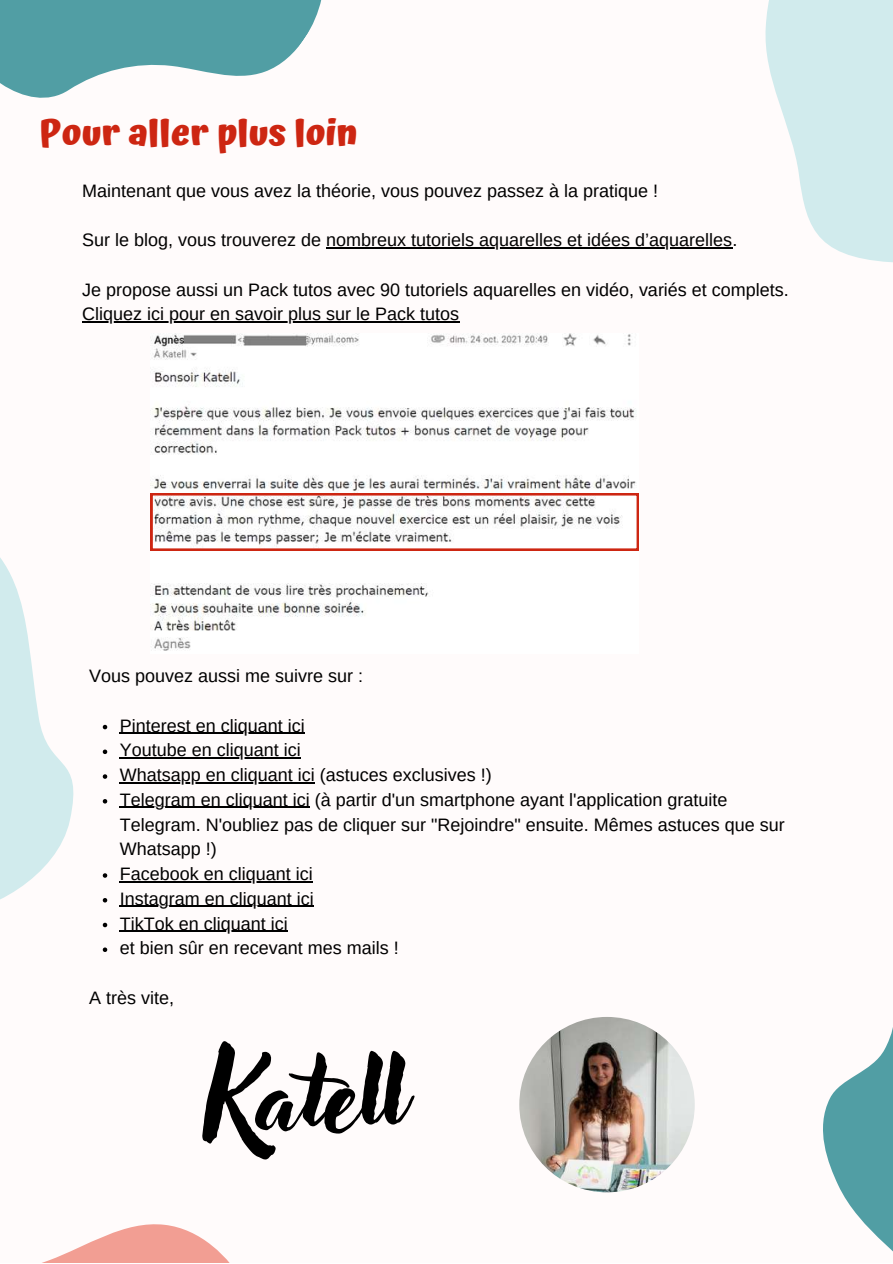
<style>
.page{position:relative;width:893px;height:1264px;background:#fff}
.page>*{position:absolute;margin:0;border:0;box-sizing:border-box;transform-origin:0 0}
.t1{font:96.9px "Adlery Pro";color:#000}
.t2{font:700 36px "Atma";color:#cd2612}
.t3{font:18px/24.8px "Arimo";color:#000}
</style>
<div class="page">
<div style="left:0;top:0;width:892px;height:1262px;background:#fffbfb"></div>
<svg style="left:45px;top:874px;width:268px;height:388px"></svg>
<svg style="left:823px;top:1031px;width:69px;height:220px;fill:#519ea4"></svg>
<svg style="left:765px;top:0;width:127px;height:262px"></svg>
<svg style="left:0;top:558px;width:74px;height:356px"></svg>
<svg style="left:0;top:0;width:376px;height:249px"></svg>
<img style="left:150px;top:333px;width:488px;height:318px">
<svg style="left:151px;top:493px;width:487px;height:57px"></svg>
<hr style="left:326px;top:247px;width:406px;height:1px;background:#000">
<hr style="left:82px;top:321px;width:377px;height:1px;background:#000">
<svg style="left:103px;top:724px;width:4px;height:5px"></svg>
<hr style="left:120px;top:732px;width:185px;height:1px;background:#000">
<svg style="left:103px;top:749px;width:4px;height:5px"></svg>
<hr style="left:120px;top:757px;width:181px;height:1px;background:#000">
<svg style="left:103px;top:774px;width:4px;height:4px"></svg>
<hr style="left:120px;top:782px;width:195px;height:1px;background:#000">
<svg style="left:103px;top:799px;width:4px;height:4px"></svg>
<hr style="left:120px;top:807px;width:190px;height:1px;background:#000">
<svg style="left:103px;top:873px;width:4px;height:4px"></svg>
<hr style="left:120px;top:881px;width:193px;height:1px;background:#000">
<svg style="left:103px;top:898px;width:4px;height:4px"></svg>
<hr style="left:120px;top:905px;width:194px;height:2px;background:#000">
<svg style="left:103px;top:922px;width:4px;height:5px"></svg>
<hr style="left:120px;top:930px;width:168px;height:1px;background:#000">
<svg style="left:103px;top:947px;width:4px;height:5px"></svg>
<img style="left:519px;top:1016px;width:175px;height:176px;border-radius:50%">
<h2 class="t2" style="left:39px;top:112px;width:320px">Pour aller plus loin</h2>
<p class="t3" style="left:82px;top:178px;width:577px">Maintenant que vous avez la théorie, vous pouvez passez à la pratique !</p>
<p class="t3" style="left:82px;top:227px;width:656px">Sur le blog, vous trouverez de nombreux tutoriels aquarelles et idées d’aquarelles.</p>
<p class="t3" style="left:82px;top:277px;width:708px">Je propose aussi un Pack tutos avec 90 tutoriels aquarelles en vidéo, variés et complets.<br>Cliquez ici pour en savoir plus sur le Pack tutos</p>
<p class="t3" style="left:89px;top:663px;width:275px">Vous pouvez aussi me suivre sur :</p>
<p class="t3" style="left:120px;top:713px;width:666px">Pinterest en cliquant ici<br>Youtube en cliquant ici<br>Whatsapp en cliquant ici (astuces exclusives !)<br>Telegram en cliquant ici (à partir d'un smartphone ayant l'application gratuite Telegram. N'oubliez pas de cliquer sur "Rejoindre" ensuite. Mêmes astuces que sur Whatsapp !)<br>Facebook en cliquant ici<br>Instagram en cliquant ici<br>TikTok en cliquant ici<br>et bien sûr en recevant mes mails !</p>
<p class="t3" style="left:89px;top:985px;width:86px">A très vite,</p>
<h1 class="t1" style="left:206px;top:1050px;width:200px">Katell</h1>
</div>
